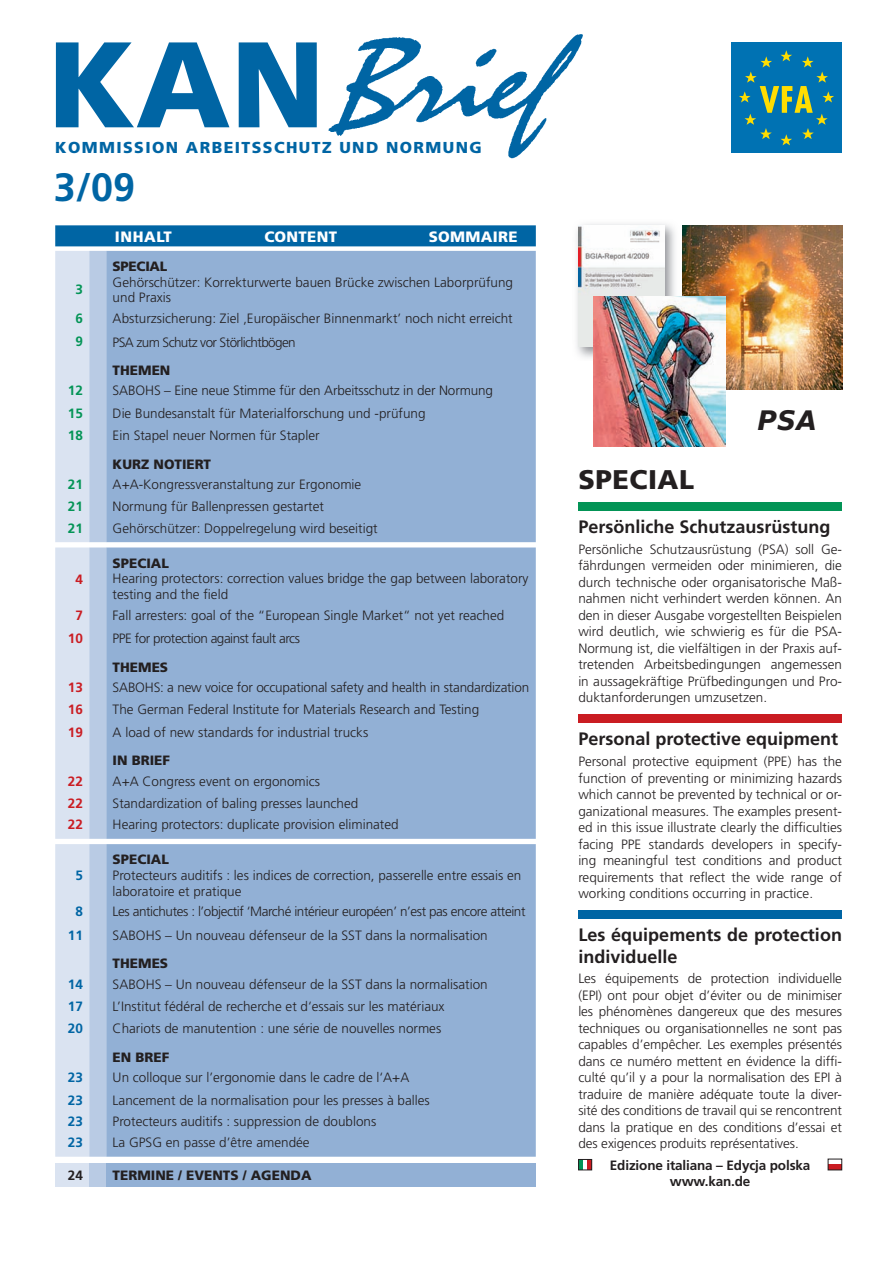
<style>
.page{position:relative;width:893px;height:1263px;background:#fff}
.page>*{position:absolute;margin:0;border:0;box-sizing:border-box;transform-origin:0 0}
.t1{font:900 121.65px "Frutiger";color:#0065a4}
.t2{font:700 39.45px "Frutiger";color:#0065a4}
.t3{font:900 27px "Frutiger";letter-spacing:.02em;color:#231f20}
.t4{font:italic 700 26.7px "Bitstream Vera Sans";color:#231f20}
.t5{font:700 18px/21.6px "Frutiger";color:#231f20}
.t6{font:900 15.9px "Frutiger";letter-spacing:.09em;color:#0065a4}
.t7{font:900 15px "Frutiger";letter-spacing:.02em;color:#fff}
.t8{font:300 13.5px/16.5px "Frutiger";color:#231f20;text-align:justify}
.t9{font:900 13.5px "Frutiger";color:#231f20}
.t10{font:300 13.5px "Frutiger";letter-spacing:-.03em;color:#231f20}
.t11{font:700 13.5px/16.2px "Frutiger";letter-spacing:-.01em;color:#231f20;text-align:center}
.t12{font:300 13.5px "Frutiger";letter-spacing:-.035em;color:#231f20}
.t13{font:300 13.5px "Frutiger";letter-spacing:-.045em;color:#231f20}
.t14{font:700 13.5px "Frutiger";color:#0065a4}
.t15{font:700 13.5px "Frutiger";color:#ca1c22}
.t16{font:700 13.5px "Frutiger";color:#039456}
.t17{font:900 13.5px "Frutiger";letter-spacing:-.02em;color:#231f20}
</style>
<div class="page">
<img style="left:328px;top:34px;width:255px;height:125px">
<div style="left:731px;top:42px;width:111px;height:111px;background:#0072b3"></div>
<svg style="left:739px;top:50px;width:95px;height:95px"></svg>
<div style="left:55px;top:1163px;width:34px;height:23px;background:#dae3f1"></div>
<div style="left:89px;top:1163px;width:17px;height:23px;background:#b9cbe4"></div>
<div style="left:106px;top:1163px;width:430px;height:23px;background:#92b0d5"></div>
<div style="left:578px;top:502px;width:264px;height:8px;background:#039456"></div>
<div style="left:578px;top:714px;width:264px;height:9px;background:#ca1c22"></div>
<div style="left:578px;top:910px;width:264px;height:8px;background:#0065a4"></div>
<div style="left:578px;top:1159px;width:5px;height:11px;background:#039456"></div>
<div style="left:587px;top:1159px;width:5px;height:11px;background:#ca1c22"></div>
<div style="left:578px;top:1159px;width:14px;height:11px;border:1px solid #231f20"></div>
<div style="left:828px;top:1165px;width:14px;height:5px;background:#ca1c22"></div>
<svg style="left:55px;top:225px;width:481px;height:931px;background:#99b6d8"></svg>
<div style="left:106px;top:844px;width:430px;height:312px;background:#92b0d5"></div>
<img style="left:576px;top:224px;width:103px;height:134px">
<img style="left:578px;top:225px;width:86px;height:122px">
<img style="left:682px;top:225px;width:160px;height:165px">
<img style="left:593px;top:297px;width:132px;height:149px">
<h1 class="t1" style="left:48px;top:36px;width:278px">KAN</h1>
<p class="t6" style="left:55px;top:141px;width:428px">KOMMISSION ARBEITSSCHUTZ UND NORMUNG</p>
<h2 class="t2" style="left:54px;top:171px;width:83px">3/09</h2>
<p class="t7" style="left:115px;top:230px;width:59px">INHALT</p>
<p class="t7" style="left:264px;top:230px;width:74px">CONTENT</p>
<p class="t7" style="left:429px;top:230px;width:90px">SOMMAIRE</p>
<p class="t17" style="left:113px;top:261px;width:56px">SPECIAL</p>
<p class="t16" style="left:75px;top:284px;width:9px">3</p>
<p class="t8" style="left:113px;top:276px;width:402px;line-height:15px">Gehörschützer: Korrekturwerte bauen Brücke zwischen Laborprüfung und Praxis</p>
<p class="t16" style="left:75px;top:313px;width:9px">6</p>
<p class="t8" style="left:113px;top:311px;width:402px">Absturzsicherung: Ziel ‚Europäischer Binnenmarkt’ noch nicht erreicht</p>
<p class="t16" style="left:75px;top:336px;width:9px">9</p>
<p class="t13" style="left:113px;top:336px;width:185px">PSA zum Schutz vor Störlichtbögen</p>
<p class="t9" style="left:113px;top:365px;width:59px">THEMEN</p>
<p class="t16" style="left:68px;top:385px;width:17px">12</p>
<p class="t8" style="left:113px;top:383px;width:382px">SABOHS – Eine neue Stimme für den Arbeitsschutz in der Normung</p>
<p class="t16" style="left:68px;top:408px;width:17px">15</p>
<p class="t8" style="left:113px;top:406px;width:314px">Die Bundesanstalt für Materialforschung und -prüfung</p>
<p class="t16" style="left:68px;top:430px;width:17px">18</p>
<p class="t8" style="left:113px;top:428px;width:209px">Ein Stapel neuer Normen für Stapler</p>
<p class="t9" style="left:113px;top:459px;width:100px">KURZ NOTIERT</p>
<p class="t16" style="left:68px;top:479px;width:17px">21</p>
<p class="t8" style="left:113px;top:477px;width:250px">A+A-Kongressveranstaltung zur Ergonomie</p>
<p class="t16" style="left:68px;top:501px;width:17px">21</p>
<p class="t8" style="left:113px;top:499px;width:213px">Normung für Ballenpressen gestartet</p>
<p class="t16" style="left:68px;top:522px;width:17px">21</p>
<p class="t8" style="left:113px;top:521px;width:267px">Gehörschützer: Doppelregelung wird beseitigt</p>
<p class="t9" style="left:113px;top:557px;width:58px">SPECIAL</p>
<p class="t15" style="left:75px;top:573px;width:9px">4</p>
<p class="t8" style="left:113px;top:571px;width:417px">Hearing protectors: correction values bridge the gap between laboratory testing and the field</p>
<p class="t15" style="left:75px;top:609px;width:9px">7</p>
<p class="t8" style="left:113px;top:608px;width:393px">Fall arresters: goal of the “European Single Market“ not yet reached</p>
<p class="t15" style="left:68px;top:633px;width:17px">10</p>
<p class="t12" style="left:113px;top:633px;width:189px">PPE for protection against fault arcs</p>
<p class="t9" style="left:113px;top:662px;width:57px">THEMES</p>
<p class="t15" style="left:68px;top:682px;width:17px">13</p>
<p class="t8" style="left:113px;top:680px;width:418px">SABOHS: a new voice for occupational safety and health in standardization</p>
<p class="t15" style="left:68px;top:704px;width:17px">16</p>
<p class="t8" style="left:113px;top:702px;width:368px">The German Federal Institute for Materials Research and Testing</p>
<p class="t15" style="left:68px;top:726px;width:17px">19</p>
<p class="t8" style="left:113px;top:725px;width:257px">A load of new standards for industrial trucks</p>
<p class="t9" style="left:113px;top:755px;width:59px">IN BRIEF</p>
<p class="t15" style="left:68px;top:775px;width:17px">22</p>
<p class="t8" style="left:113px;top:774px;width:209px">A+A Congress event on ergonomics</p>
<p class="t15" style="left:68px;top:798px;width:17px">22</p>
<p class="t8" style="left:113px;top:796px;width:247px">Standardization of baling presses launched</p>
<p class="t15" style="left:68px;top:819px;width:17px">22</p>
<p class="t8" style="left:113px;top:817px;width:288px">Hearing protectors: duplicate provision eliminated</p>
<p class="t9" style="left:113px;top:854px;width:58px">SPECIAL</p>
<p class="t14" style="left:75px;top:870px;width:9px">5</p>
<p class="t8" style="left:113px;top:868px;width:410px">Protecteurs auditifs : les indices de correction, passerelle entre essais en laboratoire et pratique</p>
<p class="t14" style="left:75px;top:906px;width:9px">8</p>
<p class="t10" style="left:113px;top:906px;width:414px">Les antichutes : l’objectif ‘Marché intérieur européen’ n’est pas encore atteint</p>
<p class="t14" style="left:68px;top:929px;width:17px">11</p>
<p class="t8" style="left:113px;top:928px;width:377px">SABOHS – Un nouveau défenseur de la SST dans la normalisation</p>
<p class="t9" style="left:113px;top:958px;width:57px">THEMES</p>
<p class="t14" style="left:68px;top:978px;width:17px">14</p>
<p class="t8" style="left:113px;top:977px;width:377px">SABOHS – Un nouveau défenseur de la SST dans la normalisation</p>
<p class="t14" style="left:68px;top:1001px;width:17px">17</p>
<p class="t8" style="left:113px;top:999px;width:333px">L’Institut fédéral de recherche et d‘essais sur les matériaux</p>
<p class="t14" style="left:68px;top:1023px;width:17px">20</p>
<p class="t8" style="left:113px;top:1021px;width:330px">Chariots de manutention : une série de nouvelles normes</p>
<p class="t9" style="left:113px;top:1052px;width:58px">EN BREF</p>
<p class="t14" style="left:68px;top:1072px;width:17px">23</p>
<p class="t8" style="left:113px;top:1070px;width:298px">Un colloque sur l’ergonomie dans le cadre de l‘A+A</p>
<p class="t14" style="left:68px;top:1094px;width:17px">23</p>
<p class="t8" style="left:113px;top:1093px;width:319px">Lancement de la normalisation pour les presses à balles</p>
<p class="t14" style="left:68px;top:1116px;width:17px">23</p>
<p class="t8" style="left:113px;top:1114px;width:265px">Protecteurs auditifs : suppression de doublons</p>
<p class="t14" style="left:68px;top:1137px;width:17px">23</p>
<p class="t8" style="left:113px;top:1135px;width:199px">La GPSG en passe d’être amendée</p>
<p class="t11" style="left:68px;top:1168px;width:17px">24</p>
<p class="t9" style="left:113px;top:1170px;width:200px">TERMINE / EVENTS / AGENDA</p>
<h3 class="t4" style="left:757px;top:405px;width:61px">PSA</h3>
<h3 class="t3" style="left:578px;top:468px;width:117px">SPECIAL</h3>
<h3 class="t5" style="left:578px;top:517px;width:253px">Persönliche Schutzausrüstung</h3>
<p class="t8" style="left:578px;top:542px;width:265px">Persönliche Schutzausrüstung (PSA) soll Ge&shy;fährdungen vermeiden oder minimieren, die durch technische oder organisatorische Maß&shy;nahmen nicht verhindert werden können. An den in dieser Ausgabe vorgestellten Beispielen wird deutlich, wie schwierig es für die PSA-Normung ist, die vielfältigen in der Praxis auf&shy;tretenden Arbeitsbedingungen angemessen in aussagekräftige Prüfbedingungen und Pro&shy;duktanforderungen umzusetzen.</p>
<h3 class="t5" style="left:578px;top:730px;width:261px">Personal protective equipment</h3>
<p class="t8" style="left:578px;top:754px;width:265px">Personal protective equipment (PPE) has the function of preventing or minimizing hazards which cannot be prevented by technical or or&shy;ganizational measures. The examples present&shy;ed in this issue illustrate clearly the difficulties facing PPE standards developers in specify&shy;ing meaningful test conditions and product requirements that reflect the wide range of working conditions occurring in practice.</p>
<h3 class="t5" style="left:578px;top:925px;width:265px">Les équipements de protection individuelle</h3>
<p class="t8" style="left:578px;top:971px;width:265px">Les équipements de protection individuelle (EPI) ont pour objet d’éviter ou de minimiser les phénomènes dangereux que des mesures techniques ou organisationnelles ne sont pas capables d’empêcher. Les exemples présentés dans ce numéro mettent en évidence la diffi&shy;culté qu’il y a pour la normalisation des EPI à traduire de manière adéquate toute la diver&shy;sité des conditions de travail qui se rencontrent dans la pratique en des conditions d’essai et des exigences produits représentatives.</p>
<p class="t11" style="left:610px;top:1158px;width:202px">Edizione italiana – Edycja polska www.kan.de</p>
</div>
